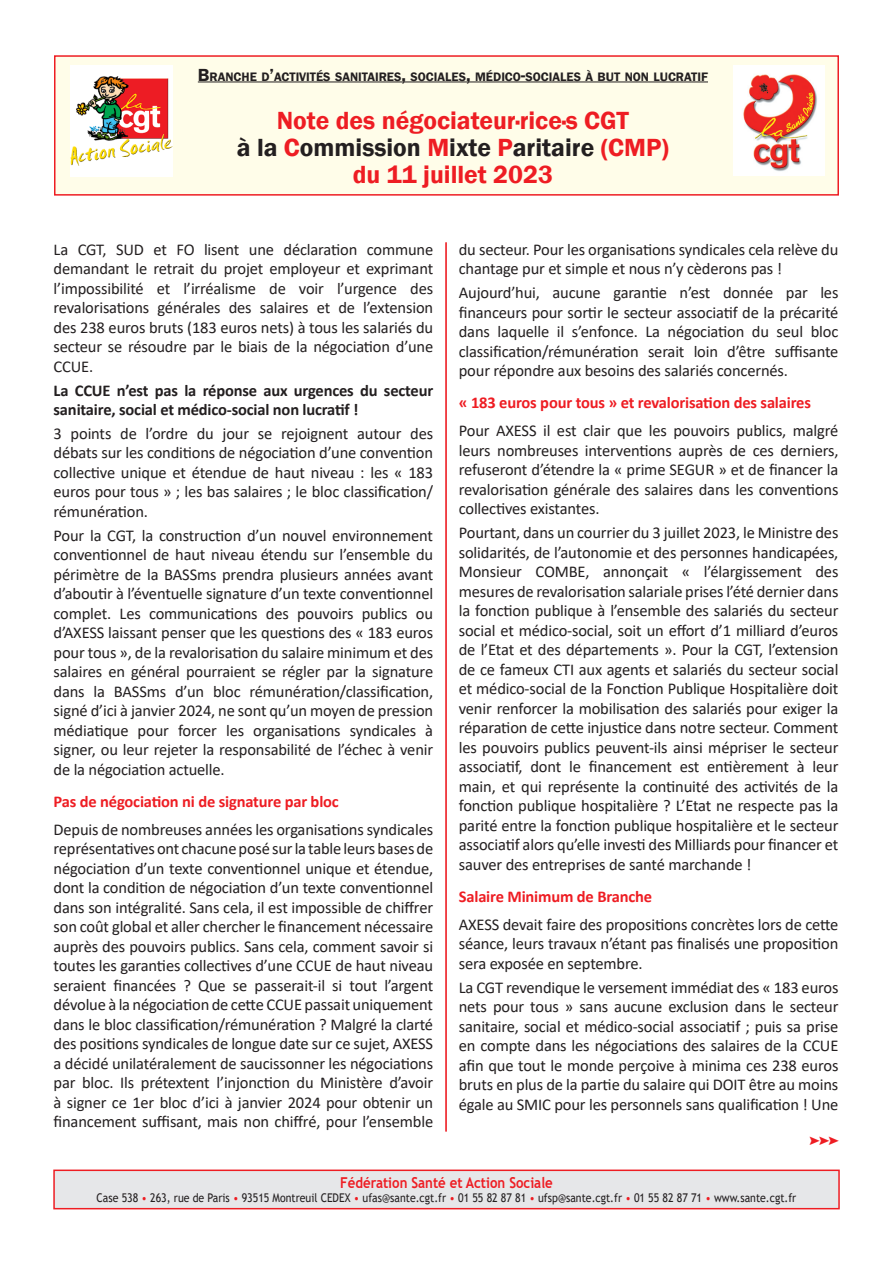
<style>
.page{position:relative;width:893px;height:1263px;background:#fff}
.page>*{position:absolute;margin:0;border:0;box-sizing:border-box;transform-origin:0 0}
.sous_titre{font:600 25.5px/27px "Franklin Gothic";color:#ee1d23;text-align:center}
.t1{font:18px "Follow The Arrow";color:#ee1d23}
.txt_courant{font:16.5px/19.5px "Calibri";letter-spacing:-.01em;color:#231f20;text-align:justify}
.sous_titre-2{font:700 16.5px "Calibri";letter-spacing:-.01em;color:#ee1d23}
.txt_courant-2{font:700 16.5px/19.5px "Calibri";letter-spacing:-.01em;color:#231f20}
.t2{font:700 15px "Trebuchet MS";color:#ee1d23;scale:.88 1}
.sous_titre-3{font:600 12.6px "Franklin Gothic";color:#231f20}
.t3{font:12px "Trebuchet MS";color:#231f20;scale:.88 1}
.s1{font-size:18px}
.s2{color:#231f20}
.s3{color:#ee1d23}
</style>
<div class="page">
<div style="left:54px;top:1170px;width:785px;height:39px;background:#e6e7e9"></div>
<div style="left:53px;top:1169px;width:787px;height:40px;border:2px solid #ee1d23"></div>
<div style="left:55px;top:56px;width:783px;height:139px;background:#fffde9"></div>
<hr style="left:198px;top:82px;width:510px;height:1px;background:#231f20">
<div style="left:54px;top:55px;width:785px;height:141px;border:2px solid #ee1d23"></div>
<hr style="left:445px;top:242px;width:2px;height:889px;background:#ee1d23">
<div style="left:70px;top:65px;width:103px;height:112px;background:#fff"></div>
<img style="left:70px;top:76px;width:103px;height:89px">
<img style="left:733px;top:66px;width:92px;height:110px">
<p class="sous_titre-3" style="left:198px;top:69px;width:512px"><span class="s1">B</span>RANCHE D<span class="s1">’</span>ACTIVITÉS SANITAIRES<span class="s1">,</span> SOCIALES<span class="s1">,</span> MÉDICO<span class="s1">-</span>SOCIALES À BUT NON LUCRATIF</p>
<p class="sous_titre" style="left:237px;top:107px;width:434px">Note des négociateur·rice·s CGT<br><span class="s2">à la</span> C<span class="s2">ommission</span> M<span class="s2">ixte</span> P<span class="s2">aritaire</span> (CMP) du 11 juillet 2023</p>
<p class="txt_courant" style="left:54px;top:239px;width:381px">La CGT, SUD et FO lisent une déclaration commune demandant le retrait du projet employeur et exprimant l’impossibilité et l’irréalisme de voir l’urgence des revalorisations générales des salaires et de l’extension des 238 euros bruts (183 euros nets) à tous les salariés du secteur se résoudre par le biais de la négociation d’une CCUE.</p>
<p class="txt_courant-2" style="left:54px;top:380px;width:381px">La CCUE n’est pas la réponse aux urgences du secteur sanitaire, social et médico-social non lucratif !</p>
<p class="txt_courant" style="left:54px;top:423px;width:381px">3 points de l’ordre du jour se rejoignent autour des débats sur les conditions de négociation d’une convention collective unique et étendue de haut niveau : les « 183 euros pour tous » ; les bas salaires ; le bloc classification/ rémunération.</p>
<p class="txt_courant" style="left:54px;top:525px;width:381px">Pour la CGT, la construction d’un nouvel environnement conventionnel de haut niveau étendu sur l’ensemble du périmètre de la BASSms prendra plusieurs années avant d’aboutir à l’éventuelle signature d’un texte conventionnel complet. Les communications des pouvoirs publics ou d’AXESS laissant penser que les questions des « 183 euros pour tous », de la revalorisation du salaire minimum et des salaires en général pourraient se régler par la signature dans la BASSms d’un bloc rémunération/classification, signé d’ici à janvier 2024, ne sont qu’un moyen de pression médiatique pour forcer les organisations syndicales à signer, ou leur rejeter la responsabilité de l’échec à venir de la négociation actuelle.</p>
<p class="sous_titre-2" style="left:54px;top:790px;width:287px">Pas de négociation ni de signature par bloc</p>
<p class="txt_courant" style="left:54px;top:819px;width:381px">Depuis de nombreuses années les organisations syndicales représentatives ont chacune posé sur la table leurs bases de négociation d’un texte conventionnel unique et étendue, dont la condition de négociation d’un texte conventionnel dans son intégralité. Sans cela, il est impossible de chiffrer son coût global et aller chercher le financement nécessaire auprès des pouvoirs publics. Sans cela, comment savoir si toutes les garanties collectives d’une CCUE de haut niveau seraient financées ? Que se passerait-il si tout l’argent dévolue à la négociation de cette CCUE passait uniquement dans le bloc classification/rémunération ? Malgré la clarté des positions syndicales de longue date sur ce sujet, AXESS a décidé unilatéralement de saucissonner les négociations par bloc. Ils prétextent l’injonction du Ministère d’avoir à signer ce 1er bloc d’ici à janvier 2024 pour obtenir un financement suffisant, mais non chiffré, pour l’ensemble</p>
<p class="txt_courant" style="left:459px;top:239px;width:381px">du secteur. Pour les organisations syndicales cela relève du chantage pur et simple et nous n’y cèderons pas !</p>
<p class="txt_courant" style="left:459px;top:282px;width:381px">Aujourd’hui, aucune garantie n’est donnée par les financeurs pour sortir le secteur associatif de la précarité dans laquelle il s’enfonce. La négociation du seul bloc classification/rémunération serait loin d’être suffisante pour répondre aux besoins des salariés concernés.</p>
<p class="sous_titre-2" style="left:459px;top:391px;width:354px">« 183 euros pour tous » et revalorisation des salaires</p>
<p class="txt_courant" style="left:459px;top:421px;width:381px">Pour AXESS il est clair que les pouvoirs publics, malgré leurs nombreuses interventions auprès de ces derniers, refuseront d’étendre la « prime SEGUR » et de financer la revalorisation générale des salaires dans les conventions collectives existantes.</p>
<p class="txt_courant" style="left:459px;top:522px;width:381px">Pourtant, dans un courrier du 3 juillet 2023, le Ministre des solidarités, de l’autonomie et des personnes handicapées, Monsieur COMBE, annonçait « l’élargissement des mesures de revalorisation salariale prises l’été dernier dans la fonction publique à l’ensemble des salariés du secteur social et médico-social, soit un effort d’1 milliard d’euros de l’Etat et des départements ». Pour la CGT, l’extension de ce fameux CTI aux agents et salariés du secteur social et médico-social de la Fonction Publique Hospitalière doit venir renforcer la mobilisation des salariés pour exiger la réparation de cette injustice dans notre secteur. Comment les pouvoirs publics peuvent-ils ainsi mépriser le secteur associatif, dont le financement est entièrement à leur main, et qui représente la continuité des activités de la fonction publique hospitalière ? L’Etat ne respecte pas la parité entre la fonction publique hospitalière et le secteur associatif alors qu’elle investi des Milliards pour financer et sauver des entreprises de santé marchande !</p>
<p class="sous_titre-2" style="left:459px;top:885px;width:195px">Salaire Minimum de Branche</p>
<p class="txt_courant" style="left:459px;top:914px;width:381px">AXESS devait faire des propositions concrètes lors de cette séance, leurs travaux n’étant pas finalisés une proposition sera exposée en septembre.</p>
<p class="txt_courant" style="left:459px;top:977px;width:381px">La CGT revendique le versement immédiat des « 183 euros nets pour tous » sans aucune exclusion dans le secteur sanitaire, social et médico-social associatif ; puis sa prise en compte dans les négociations des salaires de la CCUE afin que tout le monde perçoive à minima ces 238 euros bruts en plus de la partie du salaire qui DOIT être au moins égale au SMIC pour les personnels sans qualification ! Une</p>
<p class="t1" style="left:808px;top:1128px;width:34px">E</p>
<p class="t2" style="left:340px;top:1173px;width:243px">Fédération Santé et Action Sociale</p>
<p class="t3" style="left:97px;top:1190px;width:797px">Case 538 <span class="s3">•</span> 263, rue de Paris <span class="s3">•</span> 93515 Montreuil CEDEX <span class="s3">•</span> ufas@sante.cgt.fr <span class="s3">•</span> 01 55 82 87 81 <span class="s3">•</span> ufsp@sante.cgt.fr <span class="s3">•</span> 01 55 82 87 71 <span class="s3">•</span> www.sante.cgt.fr</p>
</div>
